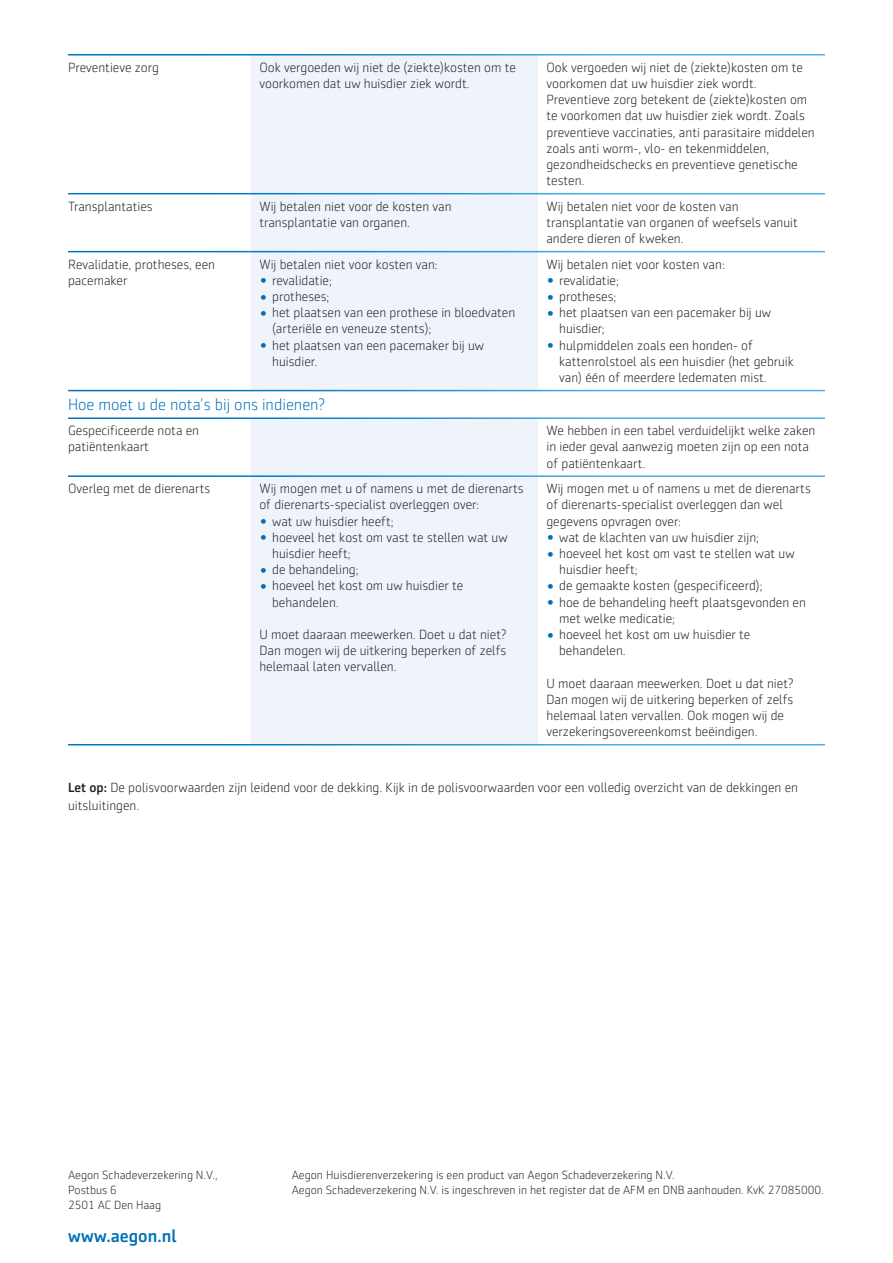
<style>
.page{position:relative;width:893px;height:1263px;background:#fff}
.page>*{position:absolute;margin:0;border:0;box-sizing:border-box;transform-origin:0 0}
.TEKST_adresgegevens{font:500 18px "Sentico Sans DT";color:#006fb6}
.KOP_alineakopje{font:300 16.5px "Sentico Sans DT";color:#006fb6}
.KADER_tekst_zwart{font:300 13.5px/16.2px "Sentico Sans DT";color:#20201e}
.TEKST_body{font:300 13.5px/18px "Sentico Sans DT";color:#20201e}
.t1{font:300 12px/15px "Sentico Sans DT";color:#20201e}
.s1{font-size:16.2px;color:#006fb6}
.s2{font-weight:500}
</style>
<div class="page">
<div style="left:251px;top:56px;width:287px;height:688px;background:#eff4fb"></div>
<hr style="left:251px;top:193px;width:287px;height:1px;background:#fff">
<hr style="left:251px;top:251px;width:287px;height:1px;background:#fff">
<hr style="left:251px;top:390px;width:287px;height:1px;background:#fff">
<hr style="left:251px;top:417px;width:287px;height:2px;background:#fff">
<hr style="left:251px;top:475px;width:287px;height:2px;background:#fff">
<p class="KADER_tekst_zwart" style="left:68px;top:59px;width:92px">Preventieve zorg</p>
<p class="KADER_tekst_zwart" style="left:259px;top:59px;width:258px">Ook vergoeden wij niet de (ziekte)kosten om te voorkomen dat uw huisdier ziek wordt.</p>
<p class="KADER_tekst_zwart" style="left:546px;top:59px;width:258px">Ook vergoeden wij niet de (ziekte)kosten om te voorkomen dat uw huisdier ziek wordt.</p>
<p class="KADER_tekst_zwart" style="left:546px;top:92px;width:270px">Preventieve zorg betekent de (ziekte)kosten om te voorkomen dat uw huisdier ziek wordt. Zoals preventieve vaccinaties, anti parasitaire middelen zoals anti worm-, vlo- en tekenmiddelen, gezondheidschecks en preventieve genetische testen.</p>
<p class="KADER_tekst_zwart" style="left:68px;top:198px;width:86px">Transplantaties</p>
<p class="KADER_tekst_zwart" style="left:259px;top:198px;width:194px">Wij betalen niet voor de kosten van transplantatie van organen.</p>
<p class="KADER_tekst_zwart" style="left:546px;top:198px;width:253px">Wij betalen niet voor de kosten van transplantatie van organen of weefsels vanuit andere dieren of kweken.</p>
<p class="KADER_tekst_zwart" style="left:68px;top:256px;width:149px">Revalidatie, protheses, een pacemaker</p>
<p class="KADER_tekst_zwart" style="left:259px;top:256px;width:180px">Wij betalen niet voor kosten van:</p>
<p class="KADER_tekst_zwart" style="left:546px;top:256px;width:180px">Wij betalen niet voor kosten van:</p>
<p class="KADER_tekst_zwart" style="left:546px;top:272px;width:74px"><span class="s1">•</span> revalidatie;</p>
<p class="KADER_tekst_zwart" style="left:546px;top:289px;width:71px"><span class="s1">•</span> protheses;</p>
<p class="KADER_tekst_zwart" style="left:559px;top:305px;width:213px;text-indent:-13px"><span class="s1">•</span> het plaatsen van een pacemaker bij uw huisdier;</p>
<p class="KADER_tekst_zwart" style="left:559px;top:337px;width:236px;text-indent:-13px"><span class="s1">•</span> hulpmiddelen zoals een honden- of kattenrolstoel als een huisdier (het gebruik van) één of meerdere ledematen mist.</p>
<p class="KADER_tekst_zwart" style="left:259px;top:272px;width:74px"><span class="s1">•</span> revalidatie;</p>
<p class="KADER_tekst_zwart" style="left:259px;top:289px;width:71px"><span class="s1">•</span> protheses;</p>
<p class="KADER_tekst_zwart" style="left:272px;top:305px;width:245px;text-indent:-13px"><span class="s1">•</span> het plaatsen van een prothese in bloedvaten (arteriële en veneuze stents);</p>
<p class="KADER_tekst_zwart" style="left:272px;top:337px;width:213px;text-indent:-13px"><span class="s1">•</span> het plaatsen van een pacemaker bij uw huisdier.</p>
<p class="KOP_alineakopje" style="left:68px;top:395px;width:259px">Hoe moet u de nota’s bij ons indienen?</p>
<p class="KADER_tekst_zwart" style="left:68px;top:423px;width:133px">Gespecificeerde nota en patiëntenkaart</p>
<p class="KADER_tekst_zwart" style="left:546px;top:423px;width:271px">We hebben in een tabel verduidelijkt welke zaken in ieder geval aanwezig moeten zijn op een nota of patiëntenkaart.</p>
<p class="KADER_tekst_zwart" style="left:68px;top:481px;width:144px">Overleg met de dierenarts</p>
<p class="KADER_tekst_zwart" style="left:259px;top:481px;width:266px">Wij mogen met u of namens u met de dierenarts of dierenarts-specialist overleggen over:</p>
<p class="KADER_tekst_zwart" style="left:259px;top:513px;width:136px"><span class="s1">•</span> wat uw huisdier heeft;</p>
<p class="KADER_tekst_zwart" style="left:272px;top:529px;width:237px;text-indent:-13px"><span class="s1">•</span> hoeveel het kost om vast te stellen wat uw huisdier heeft;</p>
<p class="KADER_tekst_zwart" style="left:259px;top:562px;width:101px"><span class="s1">•</span> de behandeling;</p>
<p class="KADER_tekst_zwart" style="left:272px;top:578px;width:193px;text-indent:-13px"><span class="s1">•</span> hoeveel het kost om uw huisdier te behandelen.</p>
<p class="KADER_tekst_zwart" style="left:259px;top:626px;width:249px;text-align:justify">U moet daaraan meewerken. Doet u dat niet?<br>Dan mogen wij de uitkering beperken of zelfs helemaal laten vervallen.</p>
<p class="KADER_tekst_zwart" style="left:546px;top:481px;width:266px">Wij mogen met u of namens u met de dierenarts of dierenarts-specialist overleggen dan wel gegevens opvragen over:</p>
<p class="KADER_tekst_zwart" style="left:546px;top:529px;width:214px"><span class="s1">•</span> wat de klachten van uw huisdier zijn;</p>
<p class="KADER_tekst_zwart" style="left:559px;top:545px;width:237px;text-indent:-13px"><span class="s1">•</span> hoeveel het kost om vast te stellen wat uw huisdier heeft;</p>
<p class="KADER_tekst_zwart" style="left:546px;top:578px;width:218px"><span class="s1">•</span> de gemaakte kosten (gespecificeerd);</p>
<p class="KADER_tekst_zwart" style="left:559px;top:594px;width:248px;text-indent:-13px"><span class="s1">•</span> hoe de behandeling heeft plaatsgevonden en met welke medicatie;</p>
<p class="KADER_tekst_zwart" style="left:559px;top:626px;width:193px;text-indent:-13px"><span class="s1">•</span> hoeveel het kost om uw huisdier te behandelen.</p>
<p class="KADER_tekst_zwart" style="left:546px;top:675px;width:249px">U moet daaraan meewerken. Doet u dat niet?<br>Dan mogen wij de uitkering beperken of zelfs helemaal laten vervallen. Ook mogen wij de verzekeringsovereenkomst beëindigen.</p>
<p class="TEKST_body" style="left:68px;top:779px;width:732px"><span class="s2">Let op:</span> De polisvoorwaarden zijn leidend voor de dekking. Kijk in de polisvoorwaarden voor een volledig overzicht van de dekkingen en uitsluitingen.</p>
<p class="t1" style="left:68px;top:1167px;width:151px">Aegon Schadeverzekering N.V.,<br>Postbus 6<br>2501 AC Den Haag</p>
<p class="TEKST_adresgegevens" style="left:68px;top:1226px;width:110px">www.aegon.nl</p>
<p class="t1" style="left:292px;top:1167px;width:534px">Aegon Huisdierenverzekering is een product van Aegon Schadeverzekering N.V.<br>Aegon Schadeverzekering N.V. is ingeschreven in het register dat de AFM en DNB aanhouden. KvK 27085000.</p>
</div>
